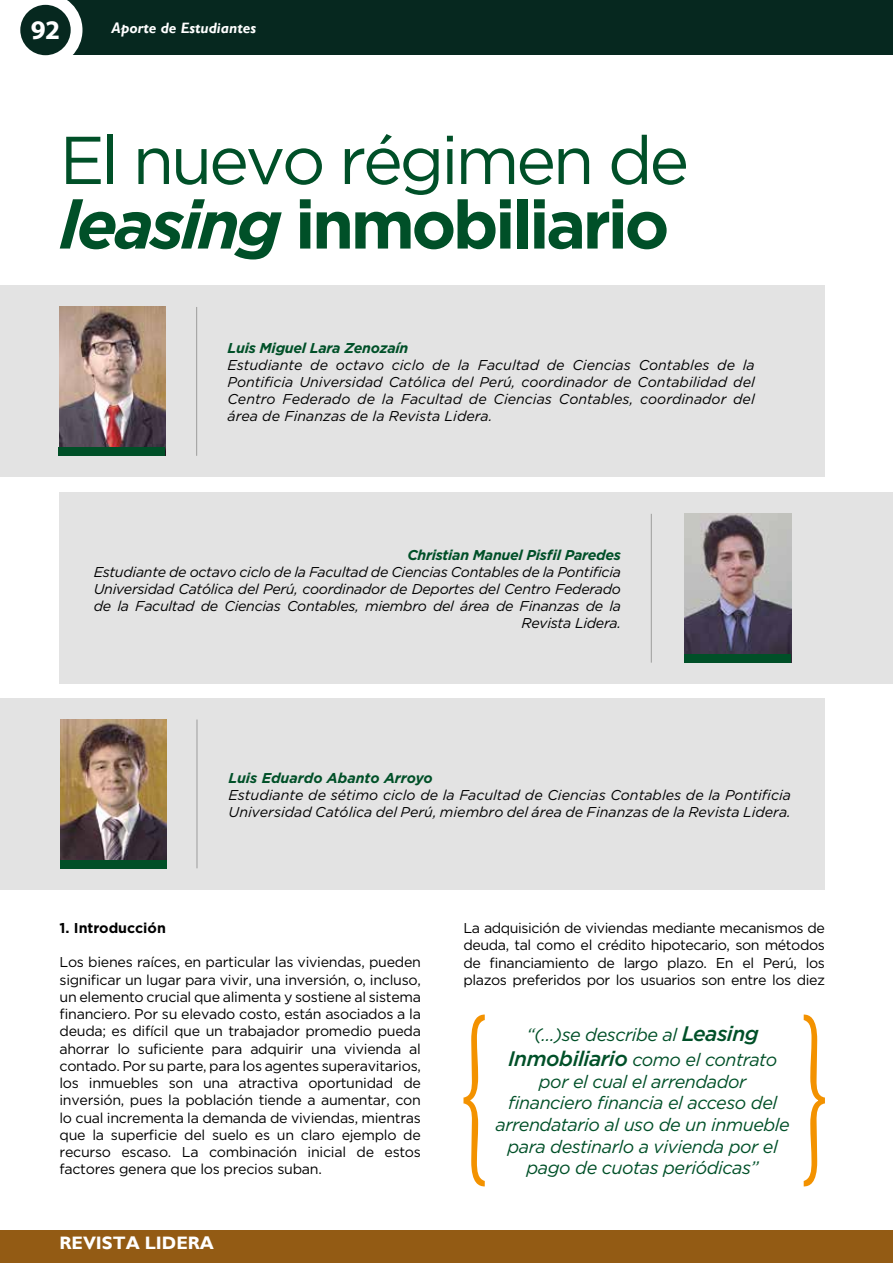
<style>
.page{position:relative;width:893px;height:1263px;background:#fff}
.page>*{position:absolute;margin:0;border:0;box-sizing:border-box;transform-origin:0 0}
.t1{font:67.5px/64.5px "Gotham";letter-spacing:-.05em;color:#005028}
.t2{font:700 27px "Myriad Pro";color:#fff}
.t3{font:italic 18px/21.6px "Gotham";letter-spacing:-.025em;color:#005028;text-align:center}
.t4{font:700 18px "Gill Sans";color:#fff}
.t5{font:italic 700 15px "Gill Sans";color:#fff}
.t6{font:14.25px/17.2px "Gotham";letter-spacing:-.025em;color:#000;text-align:justify}
.t7{font:italic 14.25px/17.1px "Gotham";letter-spacing:-.02em;color:#000;text-align:justify}
.t8{font:italic 14.25px/17.1px "Gotham";color:#000}
.t9{font:italic 700 14.25px "Gotham";letter-spacing:-.02em;color:#005028}
.t10{font:italic 700 14.25px "Gotham";color:#005028}
.t11{font:700 14.25px "Gotham";color:#000}
.s1{font-weight:700;font-style:italic}
.s2{font-weight:700}
.s3{font-weight:500;font-size:21px}
</style>
<div class="page">
<div style="left:45px;top:0;width:848px;height:55px;background:#06281f"></div>
<svg style="left:21px;top:0;width:61px;height:56px"></svg>
<div style="left:20px;top:5px;width:51px;height:50px;background:#06281f;border-radius:50%"></div>
<div style="left:0;top:1230px;width:893px;height:33px;background:#935b14"></div>
<div style="left:0;top:286px;width:825px;height:191px;background:#e3e3e3"></div>
<hr style="left:196px;top:307px;width:1px;height:149px;background:#9d9d9c">
<img style="left:60px;top:307px;width:106px;height:149px">
<div style="left:58px;top:448px;width:107px;height:8px;background:#005028"></div>
<div style="left:0;top:698px;width:825px;height:191px;background:#e3e3e3"></div>
<hr style="left:197px;top:719px;width:1px;height:149px;background:#9d9d9c">
<img style="left:61px;top:719px;width:106px;height:141px">
<div style="left:61px;top:860px;width:106px;height:8px;background:#005028"></div>
<div style="left:60px;top:492px;width:833px;height:192px;background:#e3e3e3"></div>
<hr style="left:651px;top:514px;width:1px;height:149px;background:#9d9d9c">
<img style="left:685px;top:514px;width:106px;height:140px">
<div style="left:685px;top:654px;width:106px;height:9px;background:#005028"></div>
<svg style="left:463px;top:1014px;width:22px;height:172px"></svg>
<svg style="left:804px;top:1014px;width:21px;height:172px"></svg>
<h2 class="t2" style="left:31px;top:13px;width:31px">92</h2>
<p class="t5" style="left:111px;top:19px;width:146px">Aporte de Estudiantes</p>
<h1 class="t1" style="left:60px;top:127px;width:631px">El nuevo régimen de <span class="s1">leasing</span> <span class="s2">inmobiliario</span></h1>
<p class="t9" style="left:227px;top:340px;width:182px">Luis Miguel Lara Zenozaín</p>
<p class="t7" style="left:227px;top:356px;width:529px">Estudiante de octavo ciclo de la Facultad de Ciencias Contables de la Pontificia Universidad Católica del Perú, coordinador de Contabilidad del Centro Federado de la Facultad de Ciencias Contables, coordinador del área de Finanzas de la Revista Lidera.</p>
<p class="t9" style="left:407px;top:546px;width:215px">Christian Manuel Pisfil Paredes</p>
<p class="t7" style="left:94px;top:563px;width:529px;text-align:right">Estudiante de octavo ciclo de la Facultad de Ciencias Contables de la Pontificia Universidad Católica del Perú, coordinador de Deportes del Centro Federado de la Facultad de Ciencias Contables, miembro del área de Finanzas de la Revista Lidera.</p>
<p class="t10" style="left:229px;top:769px;width:206px">Luis Eduardo Abanto Arroyo</p>
<p class="t8" style="left:229px;top:786px;width:564px">Estudiante de sétimo ciclo de la Facultad de Ciencias Contables de la Pontificia<br>Universidad Católica del Perú, miembro del área de Finanzas de la Revista Lidera.</p>
<p class="t11" style="left:60px;top:919px;width:108px">1. Introducción</p>
<p class="t6" style="left:60px;top:953px;width:363px">Los bienes raíces, en particular las viviendas, pueden significar un lugar para vivir, una inversión, o, incluso, un elemento crucial que alimenta y sostiene al sistema financiero. Por su elevado costo, están asociados a la deuda; es difícil que un trabajador promedio pueda ahorrar lo suficiente para adquirir una vivienda al contado. Por su parte, para los agentes superavitarios, los inmuebles son una atractiva oportunidad de inversión, pues la población tiende a aumentar, con lo cual incrementa la demanda de viviendas, mientras que la superficie del suelo es un claro ejemplo de recurso escaso. La combinación inicial de estos factores genera que los precios suban.</p>
<p class="t4" style="left:59px;top:1232px;width:156px">REVISTA LIDERA</p>
<p class="t6" style="left:463px;top:919px;width:363px">La adquisición de viviendas mediante mecanismos de deuda, tal como el crédito hipotecario, son métodos de financiamiento de largo plazo. En el Perú, los plazos preferidos por los usuarios son entre los diez</p>
<p class="t3" style="left:508px;top:1022px;width:271px;line-height:25.2px">“(…)se describe al <span class="s3">Leasing<br>Inmobiliario</span> como el contrato</p>
<p class="t3" style="left:495px;top:1071px;width:296px">por el cual el arrendador financiero financia el acceso del arrendatario al uso de un inmueble para destinarlo a vivienda por el pago de cuotas periódicas”</p>
</div>
